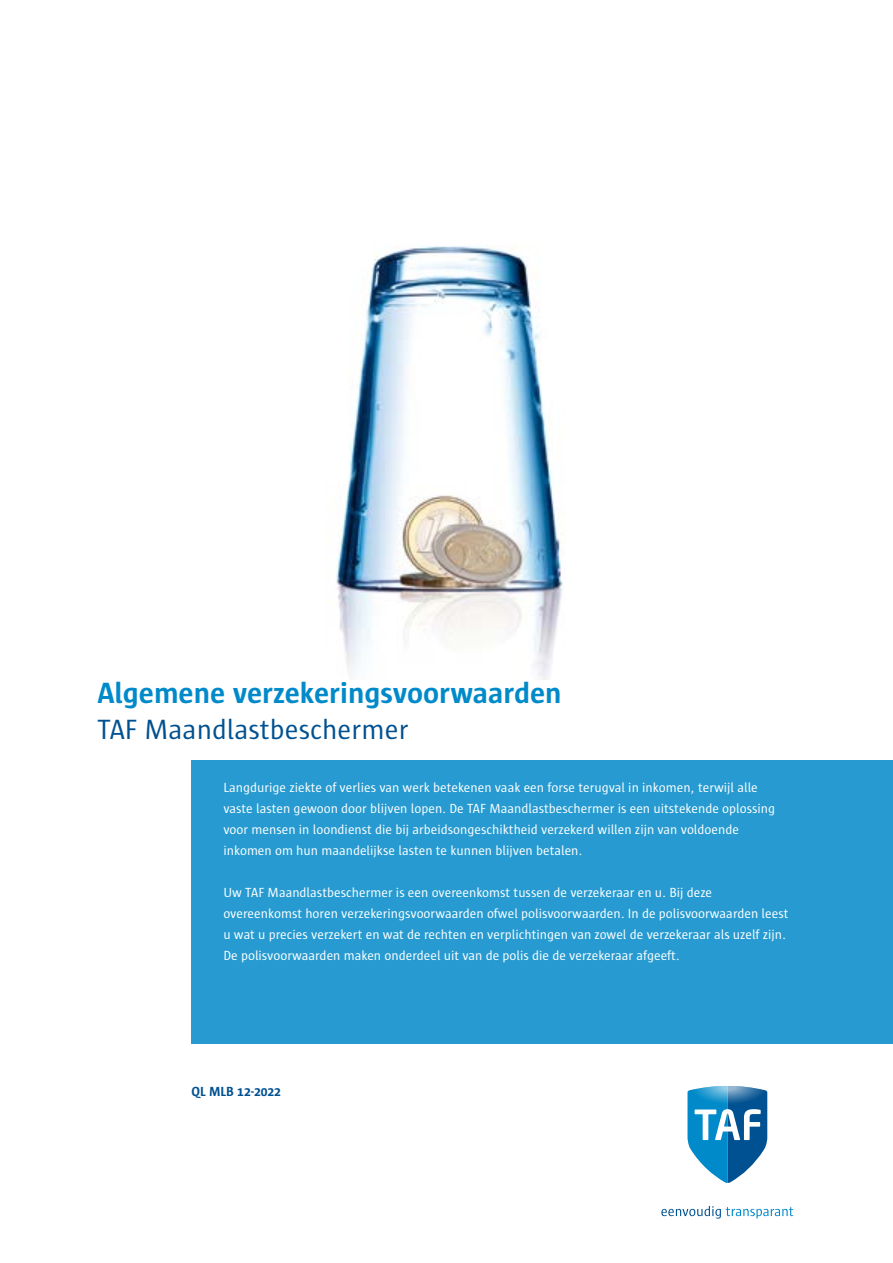
<style>
.page{position:relative;width:893px;height:1263px;background:#fff}
.page>*{position:absolute;margin:0;border:0;box-sizing:border-box;transform-origin:0 0}
.t1{font:700 30px "Sun";color:#008ac9}
.t2{font:28.5px "Sun";color:#005191}
.t3{font:13.5px/21px "Sun";color:#fff}
.t4{font:700 13.5px "Sun";color:#005191}
</style>
<div class="page">
<div style="left:192px;top:760px;width:701px;height:284px;background:#279bd1"></div>
<svg style="left:687px;top:1086px;width:80px;height:97px"></svg>
<svg style="left:661px;top:1206px;width:132px;height:12px"></svg>
<img style="left:329px;top:246px;width:234px;height:433px">
<h1 class="t1" style="left:97px;top:676px;width:466px">Algemene verzekeringsvoorwaarden</h1>
<h2 class="t2" style="left:97px;top:714px;width:313px">TAF Maandlastbeschermer</h2>
<p class="t3" style="left:223px;top:777px;width:553px">Langdurige ziekte of verlies van werk betekenen vaak een forse terugval in inkomen, terwijl alle vaste lasten gewoon door blijven lopen. De TAF Maandlastbeschermer is een uitstekende oplossing voor mensen in loondienst die bij arbeidsongeschiktheid verzekerd willen zijn van voldoende inkomen om hun maandelijkse lasten te kunnen blijven betalen.</p>
<p class="t3" style="left:223px;top:882px;width:566px">Uw TAF Maandlastbeschermer is een overeenkomst tussen de verzekeraar en u. Bij deze overeenkomst horen verzekeringsvoorwaarden ofwel polisvoorwaarden. In de polisvoorwaarden leest u wat u precies verzekert en wat de rechten en verplichtingen van zowel de verzekeraar als uzelf zijn.<br>De polisvoorwaarden maken onderdeel uit van de polis die de verzekeraar afgeeft.</p>
<p class="t4" style="left:192px;top:1084px;width:91px">QL MLB 12-2022</p>
</div>
